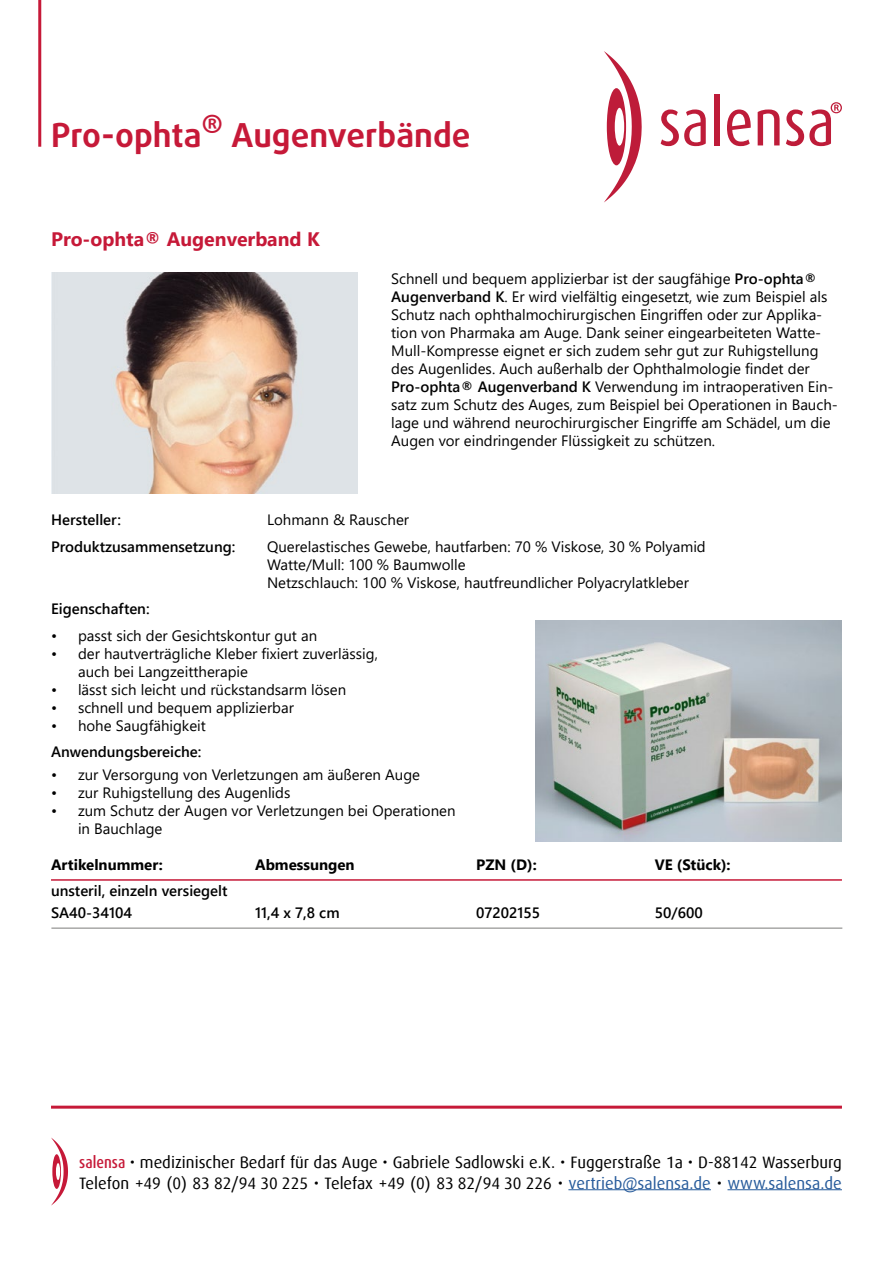
<style>
.page{position:relative;width:893px;height:1263px;background:#fff}
.page>*{position:absolute;margin:0;border:0;box-sizing:border-box;transform-origin:0 0}
.t1{font:700 33px "Daxline Pro";color:#c61938}
.t2{font:700 19.5px "Segoe UI";color:#c61938}
.t3{font:16.5px/21px "Dax Offc";color:#000}
.t4{font:15px/18px "Segoe UI";color:#000}
.t5{font:600 15px/22.2px "Segoe UI";color:#000}
.t6{font:700 15px "Segoe UI";color:#000}
.s1{font-weight:600}
.s2{font-family:"Dax Pro";font-weight:500;font-stretch:condensed;color:#c61938}
.s3{color:#275b9b}
</style>
<div class="page">
<hr style="left:51px;top:1106px;width:791px;height:3px;background:#c61938">
<hr style="left:568px;top:1189px;width:143px;height:1px;background:#275b9b">
<hr style="left:727px;top:1189px;width:115px;height:1px;background:#275b9b">
<hr style="left:38px;top:0;width:3px;height:147px;background:#c61938">
<svg style="left:604px;top:51px;width:38px;height:151px"></svg>
<svg style="left:661px;top:109px;width:45px;height:37px"></svg>
<div style="left:714px;top:94px;width:5px;height:51px;background:#be1c39"></div>
<svg style="left:727px;top:109px;width:24px;height:37px"></svg>
<svg style="left:758px;top:109px;width:22px;height:36px"></svg>
<svg style="left:786px;top:102px;width:56px;height:44px"></svg>
<svg style="left:51px;top:1137px;width:17px;height:68px"></svg>
<hr style="left:51px;top:879px;width:791px;height:2px;background:#c61938">
<img style="left:536px;top:621px;width:306px;height:221px">
<hr style="left:51px;top:927px;width:791px;height:2px;background:#a8a8a7">
<img style="left:51px;top:272px;width:306px;height:221px">
<h1 class="t1" style="left:51px;top:113px;width:421px">Pro-ophta® Augenverbände</h1>
<h2 class="t2" style="left:51px;top:221px;width:270px">Pro-ophta® Augenverband K</h2>
<p class="t4" style="left:391px;top:268px;width:448px">Schnell und bequem applizierbar ist der saugfähige <span class="s1">Pro-ophta® Augenverband K</span>. Er wird vielfältig eingesetzt, wie zum Beispiel als Schutz nach ophthalmochirurgischen Eingriffen oder zur Applika&shy;tion von Pharmaka am Auge. Dank seiner eingearbeiteten Watte-Mull-Kompresse eignet er sich zudem sehr gut zur Ruhigstellung des Augenlides. Auch außerhalb der Ophthalmologie findet der <span class="s1">Pro-ophta® Augenverband K</span> Verwendung im intraoperativen Ein&shy;satz zum Schutz des Auges, zum Beispiel bei Operationen in Bauch&shy;lage und während neurochirurgischer Eingriffe am Schädel, um die Augen vor eindringender Flüssigkeit zu schützen.</p>
<p class="t5" style="left:51px;top:508px;width:71px">Hersteller:</p>
<p class="t4" style="left:267px;top:510px;width:144px">Lohmann &amp; Rauscher</p>
<p class="t5" style="left:51px;top:534px;width:186px">Produktzusammensetzung:</p>
<p class="t4" style="left:267px;top:536px;width:440px">Querelastisches Gewebe, hautfarben: 70 % Viskose, 30 % Polyamid<br>Watte/Mull: 100 % Baumwolle<br>Netzschlauch: 100 % Viskose, hautfreundlicher Polyacrylatkleber</p>
<p class="t5" style="left:51px;top:597px;width:100px">Eigenschaften:</p>
<p class="t4" style="left:51px;top:625px;width:268px">• passt sich der Gesichtskontur gut an</p>
<p class="t4" style="left:78px;top:643px;width:301px;text-indent:-27px">• der hautverträgliche Kleber fixiert zuverlässig, auch bei Langzeittherapie</p>
<p class="t4" style="left:51px;top:679px;width:297px">• lässt sich leicht und rückstandsarm lösen</p>
<p class="t4" style="left:51px;top:697px;width:244px">• schnell und bequem applizierbar</p>
<p class="t4" style="left:51px;top:715px;width:156px">• hohe Saugfähigkeit</p>
<p class="t5" style="left:51px;top:740px;width:152px">Anwendungsbereiche:</p>
<p class="t4" style="left:51px;top:764px;width:371px">• zur Versorgung von Verletzungen am äußeren Auge</p>
<p class="t4" style="left:51px;top:782px;width:241px">• zur Ruhigstellung des Augenlids</p>
<p class="t4" style="left:78px;top:800px;width:379px;text-indent:-27px">• zum Schutz der Augen vor Verletzungen bei Operationen in Bauchlage</p>
<p class="t6" style="left:51px;top:850px;width:113px">Artikelnummer:</p>
<p class="t6" style="left:255px;top:850px;width:101px">Abmessungen</p>
<p class="t6" style="left:476px;top:850px;width:62px">PZN (D):</p>
<p class="t6" style="left:655px;top:850px;width:77px">VE (Stück):</p>
<p class="t5" style="left:51px;top:878px;width:178px">unsteril, einzeln versiegelt<br>SA40-34104</p>
<p class="t5" style="left:255px;top:901px;width:86px">11,4 x 7,8 cm</p>
<p class="t5" style="left:476px;top:901px;width:66px">07202155</p>
<p class="t5" style="left:655px;top:901px;width:49px">50/600</p>
<p class="t3" style="left:79px;top:1151px;width:764px"><span class="s2">salensa</span> • medizinischer Bedarf für das Auge • Gabriele Sadlowski e.K. • Fuggerstraße 1a • D-88142 Wasserburg<br>Telefon +49 (0) 83 82/94 30 225 • Telefax +49 (0) 83 82/94 30 226 • <span class="s3">vertrieb@salensa.de</span> • <span class="s3">www.salensa.de</span></p>
</div>
